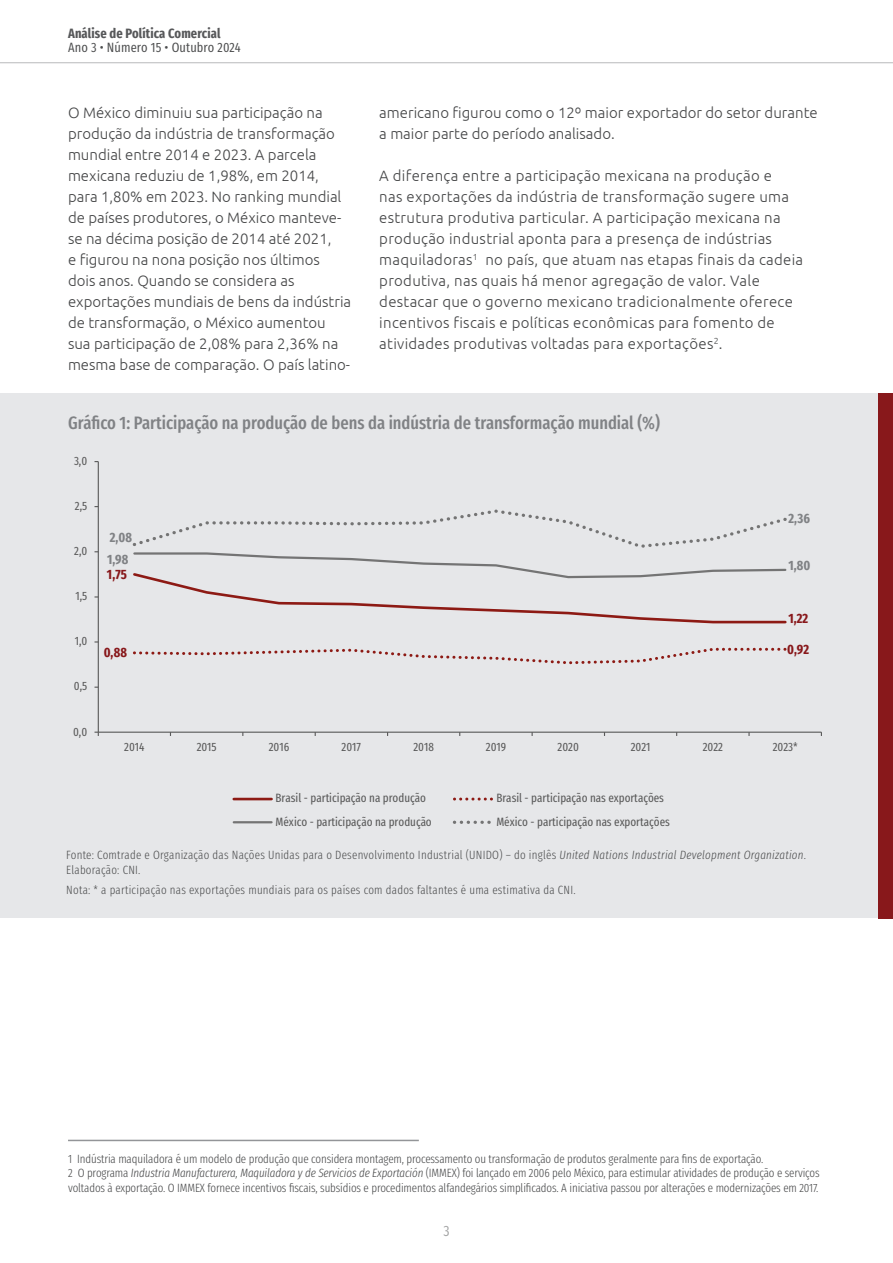
<style>
.page{position:relative;width:893px;height:1263px;background:#fff}
.page>*{position:absolute;margin:0;border:0;box-sizing:border-box;transform-origin:0 0}
.Titulo_do_grafico{font:500 18px "Fira Sans Compressed";color:#808285}
.Texto_corrido{font:300 15px/21px "Ubuntu";color:#454647}
.Texto_corrido-2{font:300 15px/21px "Ubuntu";letter-spacing:.02em;color:#454647}
.t1{font:15px "Fira Sans Compressed";color:#454647}
.t2{font:700 13.5px "Fira Sans Compressed";letter-spacing:.01em;color:#57585a}
.t3{font:13.5px "Fira Sans Compressed";letter-spacing:.01em;color:#4b4c4d}
.sub_subitem{font:700 13.5px "Fira Sans Compressed";letter-spacing:.005em;color:#88181b}
.sub_subitem-2{font:700 13.5px "Fira Sans Compressed";letter-spacing:.01em;color:#808285}
.subtitulo{font:300 12px/14.4px "Fira Sans Compressed";letter-spacing:-.01em;color:#454647}
.Titulo_do_grafico-2{font:300 12px/15px "Fira Sans Compressed";letter-spacing:.02em;color:#4b4c4d}
.t4{font:12px "Fira Sans Compressed";color:#595959}
.s1{font-style:italic}
</style>
<div class="page">
<hr style="left:0;top:62px;width:893px;height:1px;background:#808285">
<div style="left:0;top:393px;width:893px;height:525px;background:#e6e7e9"></div>
<div style="left:878px;top:393px;width:15px;height:525px;background:#88181b"></div>
<hr style="left:68px;top:1140px;width:351px;height:1px;background:#939598">
<hr style="left:98px;top:462px;width:1px;height:270px;background:#595959">
<hr style="left:98px;top:732px;width:723px;height:1px;background:#595959">
<svg style="left:133px;top:647px;width:654px;height:18px"></svg>
<svg style="left:132px;top:509px;width:655px;height:115px"></svg>
<hr style="left:234px;top:798px;width:38px;height:2px;background:#8d1a14">
<svg style="left:454px;top:797px;width:38px;height:3px"></svg>
<hr style="left:234px;top:821px;width:38px;height:2px;background:#747474">
<svg style="left:454px;top:820px;width:37px;height:4px"></svg>
<p class="t2" style="left:68px;top:22px;width:154px">Análise de Política Comercial</p>
<p class="t3" style="left:68px;top:37px;width:174px">Ano 3 • Número 15 • Outubro 2024</p>
<p class="Texto_corrido" style="left:68px;top:102px;width:285px">O México diminuiu sua participação na produção da indústria de transformação mundial entre 2014 e 2023. A parcela mexicana reduziu de 1,98%, em 2014, para 1,80% em 2023. No ranking mundial de países produtores, o México manteve&shy;se na décima posição de 2014 até 2021,<br>e figurou na nona posição nos últimos<br>dois anos. Quando se considera as exportações mundiais de bens da indústria de transformação, o México aumentou sua participação de 2,08% para 2,36% na mesma base de comparação. O país latino-</p>
<p class="Texto_corrido" style="left:379px;top:102px;width:440px">americano figurou como o 12º maior exportador do setor durante a maior parte do período analisado.</p>
<p class="Texto_corrido-2" style="left:379px;top:165px;width:425px">A diferença entre a participação mexicana na produção e<br>nas exportações da indústria de transformação sugere uma estrutura produtiva particular. A participação mexicana na produção industrial aponta para a presença de indústrias maquiladoras<sup>1</sup> no país, que atuam nas etapas finais da cadeia produtiva, nas quais há menor agregação de valor. Vale destacar que o governo mexicano tradicionalmente oferece incentivos fiscais e políticas econômicas para fomento de atividades produtivas voltadas para exportações<sup>2</sup>.</p>
<p class="Titulo_do_grafico" style="left:68px;top:409px;width:593px">Gráfico 1: Participação na produção de bens da indústria de transformação mundial (%)</p>
<p class="t4" style="left:74px;top:452px;width:15px">3,0</p>
<p class="t4" style="left:75px;top:497px;width:14px">2,5</p>
<p class="t4" style="left:74px;top:542px;width:15px">2,0</p>
<p class="t4" style="left:75px;top:587px;width:13px">1,5</p>
<p class="t4" style="left:75px;top:632px;width:14px">1,0</p>
<p class="t4" style="left:74px;top:677px;width:15px">0,5</p>
<p class="t4" style="left:73px;top:722px;width:16px">0,0</p>
<p class="sub_subitem-2" style="left:110px;top:526px;width:24px">2,08</p>
<p class="sub_subitem-2" style="left:107px;top:548px;width:23px">1,98</p>
<p class="sub_subitem" style="left:107px;top:564px;width:21px">1,75</p>
<p class="sub_subitem-2" style="left:788px;top:507px;width:23px">2,36</p>
<p class="sub_subitem-2" style="left:788px;top:554px;width:24px">1,80</p>
<p class="sub_subitem" style="left:788px;top:607px;width:21px">1,22</p>
<p class="sub_subitem" style="left:104px;top:641px;width:25px">0,88</p>
<p class="sub_subitem" style="left:787px;top:638px;width:23px">0,92</p>
<p class="t4" style="left:124px;top:737px;width:22px">2014</p>
<p class="t4" style="left:197px;top:737px;width:22px">2015</p>
<p class="t4" style="left:269px;top:737px;width:22px">2016</p>
<p class="t4" style="left:342px;top:737px;width:21px">2017</p>
<p class="t4" style="left:413px;top:737px;width:22px">2018</p>
<p class="t4" style="left:486px;top:737px;width:22px">2019</p>
<p class="t4" style="left:558px;top:737px;width:23px">2020</p>
<p class="t4" style="left:631px;top:737px;width:21px">2021</p>
<p class="t4" style="left:703px;top:737px;width:22px">2022</p>
<p class="t4" style="left:773px;top:737px;width:27px">2023*</p>
<p class="t4" style="left:276px;top:789px;width:152px">Brasil - participação na produção</p>
<p class="t4" style="left:496px;top:789px;width:169px">Brasil - participação nas exportações</p>
<p class="t4" style="left:276px;top:812px;width:158px">México - participação na produção</p>
<p class="t4" style="left:496px;top:812px;width:175px">México - participação nas exportações</p>
<p class="Titulo_do_grafico-2" style="left:66px;top:847px;width:741px">Fonte: Comtrade e Organização das Nações Unidas para o Desenvolvimento Industrial (UNIDO) – do inglês <span class="s1">United Nations Industrial Development Organization</span>.<br>Elaboração: CNI.</p>
<p class="Titulo_do_grafico-2" style="left:66px;top:882px;width:511px">Nota: * a participação nas exportações mundiais para os países com dados faltantes é uma estimativa da CNI.</p>
<p class="subtitulo" style="left:68px;top:1151px;width:697px">1 Indústria maquiladora é um modelo de produção que considera montagem, processamento ou transformação de produtos geralmente para fins de exportação.</p>
<p class="subtitulo" style="left:68px;top:1166px;width:753px">2 O programa <span class="s1">Industria Manufacturera, Maquiladora y de Servicios de Exportación</span> (IMMEX) foi lançado em 2006 pelo México, para estimular atividades de produção e serviços voltados à exportação. O IMMEX fornece incentivos fiscais, subsídios e procedimentos alfandegários simplificados. A iniciativa passou por alterações e modernizações em 2017.</p>
<p class="t1" style="left:443px;top:1219px;width:8px">3</p>
</div>
